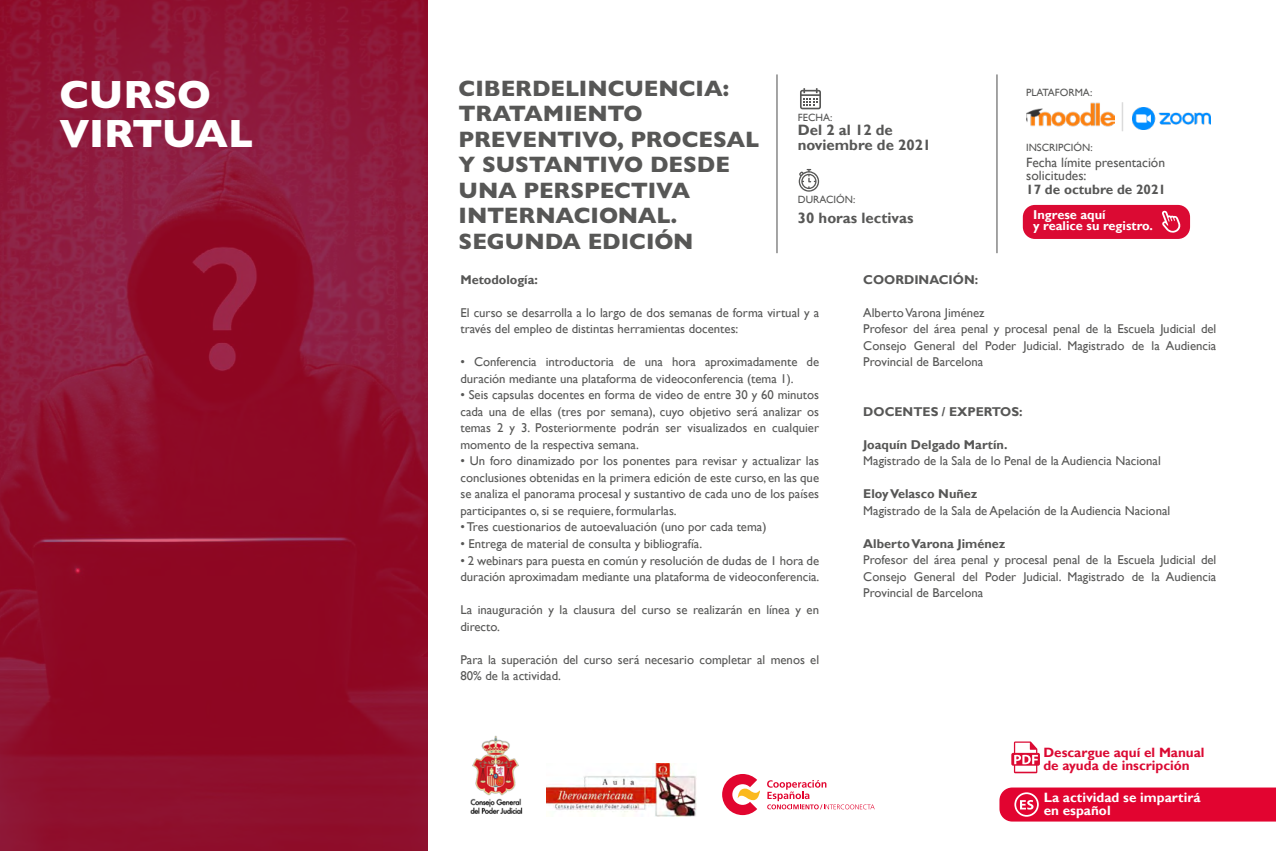
<style>
.page{position:relative;width:1276px;height:851px;background:#fff}
.page>*{position:absolute;margin:0;border:0;box-sizing:border-box;transform-origin:0 0}
.t1{font:800 39.75px/39px "Gill Sans";letter-spacing:-.005em;color:#fff}
.t2{font:800 22.5px/25.5px "Gill Sans";color:#575756}
.t3{font:700 15px/15px "Gill Sans";color:#575756}
.t4{font:700 13.5px/13.5px "Gill Sans";color:#db0a33}
.t5{font:13.5px/13.5px "Gill Sans";color:#575756}
.t6{font:700 13.5px/13.5px "Gill Sans";color:#fff}
.t7{font:700 13.5px "Gill Sans";color:#575756}
.t8{font:12.75px/16.5px "Gill Sans";color:#575756}
.t9{font:700 12.75px "Gill Sans";color:#575756}
.t10{font:700 12.75px/11.4px "Gill Sans";color:#fff}
.t11{font:10.5px "Gill Sans";color:#575756}
</style>
<div class="page">
<svg style="left:999px;top:787px;width:277px;height:34px;background:#e30f39"></svg>
<svg style="left:1011px;top:741px;width:29px;height:32px"></svg>
<hr style="left:776px;top:74px;width:1px;height:179px;background:#878787">
<hr style="left:996px;top:74px;width:1px;height:179px;background:#878787">
<svg style="left:798px;top:169px;width:21px;height:23px"></svg>
<svg style="left:800px;top:88px;width:21px;height:21px"></svg>
<div style="left:1023px;top:205px;width:167px;height:34px;background:#db0a33;border-radius:12px"></div>
<svg style="left:1162px;top:210px;width:18px;height:23px"></svg>
<svg style="left:767px;top:780px;width:107px;height:29px"></svg>
<svg style="left:722px;top:774px;width:38px;height:41px"></svg>
<img style="left:470px;top:735px;width:53px;height:79px">
<img style="left:546px;top:763px;width:150px;height:53px">
<img style="left:1026px;top:102px;width:88px;height:25px">
<img style="left:1132px;top:107px;width:78px;height:23px">
<hr style="left:1121px;top:102px;width:2px;height:29px;background:#878787">
<img style="left:0;top:0;width:427px;height:850px">
<h1 class="t1" style="left:59px;top:74px;width:195px">CURSO<br>VIRTUAL</h1>
<h2 class="t2" style="left:458px;top:75px;width:302px">CIBERDELINCUENCIA:<br>TRATAMIENTO<br>PREVENTIVO, PROCESAL<br>Y SUSTANTIVO DESDE<br>UNA PERSPECTIVA<br>INTERNACIONAL.<br>SEGUNDA EDICIÓN</h2>
<p class="t11" style="left:798px;top:111px;width:36px">FECHA:</p>
<p class="t3" style="left:798px;top:123px;width:135px">Del 2 al 12 de noviembre de 2021</p>
<p class="t11" style="left:798px;top:193px;width:59px">DURACIÓN:</p>
<p class="t3" style="left:798px;top:211px;width:117px">30 horas lectivas</p>
<p class="t11" style="left:1026px;top:87px;width:68px">PLATAFORMA:</p>
<p class="t11" style="left:1026px;top:141px;width:68px">INSCRIPCIÓN:</p>
<p class="t5" style="left:1026px;top:156px;width:140px">Fecha límite presentación solicitudes:</p>
<p class="t7" style="left:1026px;top:181px;width:141px">17 de octubre de 2021</p>
<p class="t10" style="left:1033px;top:209px;width:121px">Ingrese aquí<br>y realice su registro.</p>
<p class="t9" style="left:460px;top:272px;width:79px">Metodología:</p>
<p class="t8" style="left:460px;top:304px;width:360px">El curso se desarrolla a lo largo de dos semanas de forma virtual y a través del empleo de distintas herramientas docentes:</p>
<p class="t8" style="left:460px;top:354px;width:360px">• Conferencia introductoria de una hora aproximadamente de duración mediante una plataforma de videoconferencia (tema 1).</p>
<p class="t8" style="left:460px;top:387px;width:360px;text-align:justify">• Seis capsulas docentes en forma de video de entre 30 y 60 minutos cada una de ellas (tres por semana), cuyo objetivo será analizar os temas 2 y 3. Posteriormente podrán ser visualizados en cualquier momento de la respectiva semana.</p>
<p class="t8" style="left:460px;top:453px;width:360px;text-align:justify">• Un foro dinamizado por los ponentes para revisar y actualizar las conclusiones obtenidas en la primera edición de este curso, en las que se analiza el panorama procesal y sustantivo de cada uno de los países participantes o, si se requiere, formularlas.</p>
<p class="t8" style="left:460px;top:519px;width:307px">• Tres cuestionarios de autoevaluación (uno por cada tema)</p>
<p class="t8" style="left:460px;top:535px;width:243px">• Entrega de material de consulta y bibliografía.</p>
<p class="t8" style="left:460px;top:552px;width:360px">• 2 webinars para puesta en común y resolución de dudas de 1 hora de duración aproximadam mediante una plataforma de videoconferencia.</p>
<p class="t8" style="left:460px;top:601px;width:360px">La inauguración y la clausura del curso se realizarán en línea y en directo.</p>
<p class="t8" style="left:460px;top:651px;width:360px">Para la superación del curso será necesario completar al menos el<br>80% de la actividad.</p>
<p class="t9" style="left:863px;top:272px;width:116px">COORDINACIÓN:</p>
<p class="t8" style="left:863px;top:304px;width:354px">Alberto Varona Jiménez<br>Profesor del área penal y procesal penal de la Escuela Judicial del Consejo General del Poder Judicial. Magistrado de la Audiencia Provincial de Barcelona</p>
<p class="t9" style="left:863px;top:404px;width:161px">DOCENTES / EXPERTOS:</p>
<p class="t9" style="left:863px;top:437px;width:146px">Joaquín Delgado Martín.</p>
<p class="t8" style="left:863px;top:453px;width:299px">Magistrado de la Sala de lo Penal de la Audiencia Nacional</p>
<p class="t9" style="left:863px;top:486px;width:116px">Eloy Velasco Nuñez</p>
<p class="t8" style="left:863px;top:502px;width:308px">Magistrado de la Sala de Apelación de la Audiencia Nacional</p>
<p class="t9" style="left:863px;top:536px;width:144px">Alberto Varona Jiménez</p>
<p class="t8" style="left:863px;top:552px;width:354px;text-align:justify">Profesor del área penal y procesal penal de la Escuela Judicial del Consejo General del Poder Judicial. Magistrado de la Audiencia Provincial de Barcelona</p>
<p class="t4" style="left:1043px;top:745px;width:163px">Descargue aquí el Manual de ayuda de inscripción</p>
<p class="t6" style="left:1043px;top:790px;width:158px">La actividad se impartirá en español</p>
</div>
